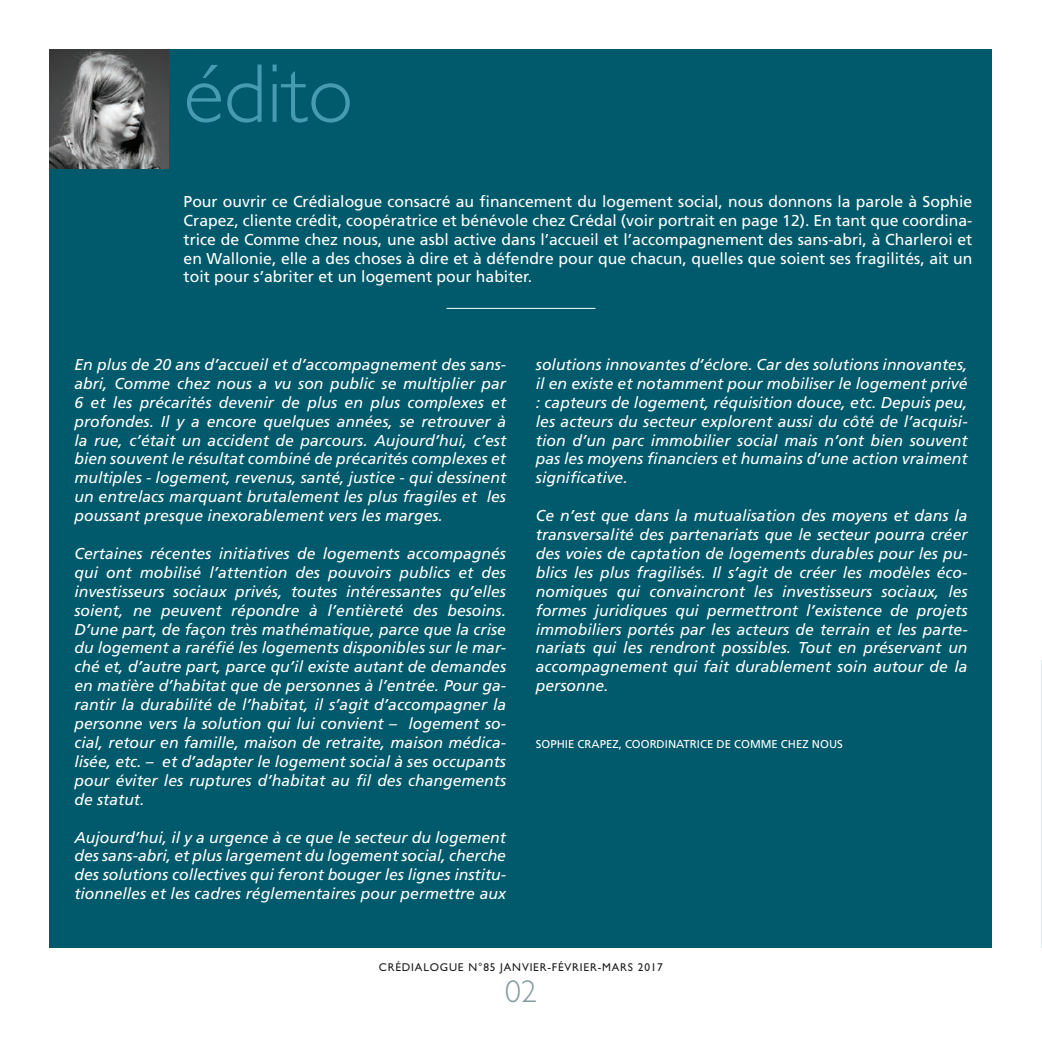
<style>
.page{position:relative;width:1042px;height:1042px;background:#fff}
.page>*{position:absolute;margin:0;border:0;box-sizing:border-box;transform-origin:0 0}
.t1{font:300 84px "Gill Sans Std";color:#479bb0}
.t2{font:300 31.5px "Gill Sans Std";color:#839b9e}
.t3{font:italic 15.75px/18.9px "Frutiger LT Std";color:#fff;text-align:justify}
.t4{font:15.75px/18.9px "Frutiger LT Std";color:#fff;text-align:justify}
.t5{font:11.38px "Frutiger LT Std";color:#fff}
.t6{font:11.38px "Gill Sans Std";letter-spacing:.07em;color:#231f20}
</style>
<div class="page">
<div style="left:50px;top:50px;width:942px;height:897px;background:#005a6b"></div>
<img style="left:50px;top:50px;width:119px;height:119px">
<hr style="left:446px;top:308px;width:149px;height:1px;background:#fff">
<h1 class="t1" style="left:184px;top:46px;width:171px">édito</h1>
<p class="t4" style="left:184px;top:192px;width:790px">Pour ouvrir ce Crédialogue consacré au financement du logement social, nous donnons la parole à Sophie Crapez, cliente crédit, coopératrice et bénévole chez Crédal (voir portrait en page 12). En tant que coordina&shy;trice de Comme chez nous, une asbl active dans l’accueil et l’accompagnement des sans-abri, à Charleroi et en Wallonie, elle a des choses à dire et à défendre pour que chacun, quelles que soient ses fragilités, ait un toit pour s’abriter et un logement pour habiter.</p>
<p class="t3" style="left:74px;top:355px;width:433px">En plus de 20 ans d’accueil et d’accompagnement des sans&shy;abri, Comme chez nous a vu son public se multiplier par 6 et les précarités devenir de plus en plus complexes et profondes. Il y a encore quelques années, se retrouver à la rue, c’était un accident de parcours. Aujourd’hui, c’est bien souvent le résultat combiné de précarités complexes et multiples - logement, revenus, santé, justice - qui dessinent un entrelacs marquant brutalement les plus fragiles et les poussant presque inexorablement vers les marges.</p>
<p class="t3" style="left:74px;top:544px;width:433px">Certaines récentes initiatives de logements accompagnés qui ont mobilisé l’attention des pouvoirs publics et des investisseurs sociaux privés, toutes intéressantes qu’elles soient, ne peuvent répondre à l’entièreté des besoins.<br>D’une part, de façon très mathématique, parce que la crise du logement a raréfié les logements disponibles sur le mar&shy;ché et, d’autre part, parce qu’il existe autant de demandes en matière d’habitat que de personnes à l’entrée. Pour ga&shy;rantir la durabilité de l’habitat, il s’agit d’accompagner la personne vers la solution qui lui convient – logement so&shy;cial, retour en famille, maison de retraite, maison médica&shy;lisée, etc. – et d’adapter le logement social à ses occupants pour éviter les ruptures d’habitat au fil des changements de statut.</p>
<p class="t3" style="left:74px;top:828px;width:433px">Aujourd’hui, il y a urgence à ce que le secteur du logement des sans-abri, et plus largement du logement social, cherche des solutions collectives qui feront bouger les lignes institu&shy;tionnelles et les cadres réglementaires pour permettre aux</p>
<p class="t3" style="left:536px;top:355px;width:433px">solutions innovantes d’éclore. Car des solutions innovantes, il en existe et notamment pour mobiliser le logement privé : capteurs de logement, réquisition douce, etc. Depuis peu, les acteurs du secteur explorent aussi du côté de l’acquisi&shy;tion d’un parc immobilier social mais n’ont bien souvent pas les moyens financiers et humains d’une action vraiment significative.</p>
<p class="t3" style="left:536px;top:506px;width:433px">Ce n’est que dans la mutualisation des moyens et dans la transversalité des partenariats que le secteur pourra créer des voies de captation de logements durables pour les pu&shy;blics les plus fragilisés. Il s’agit de créer les modèles éco&shy;nomiques qui convaincront les investisseurs sociaux, les formes juridiques qui permettront l’existence de projets immobiliers portés par les acteurs de terrain et les parte&shy;nariats qui les rendront possibles. Tout en préservant un accompagnement qui fait durablement soin autour de la personne.</p>
<p class="t5" style="left:536px;top:738px;width:307px">Sophie Crapez, coordinatrice de Comme chez nous</p>
<p class="t6" style="left:379px;top:960px;width:285px">CRÉDIALOGUE N°85 JANVIER-FÉVRIER-MARS 2017</p>
<h2 class="t2" style="left:505px;top:974px;width:33px">02</h2>
</div>
